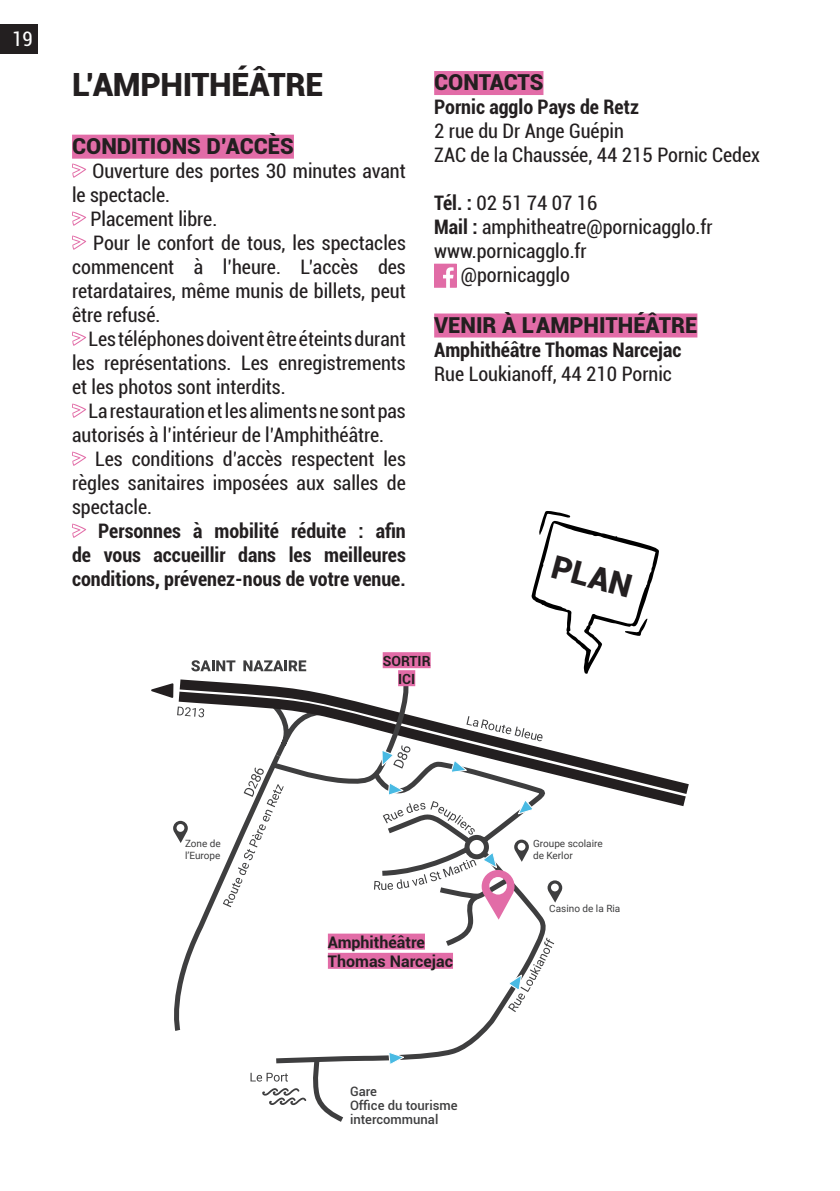
<style>
.page{position:relative;width:840px;height:1191px;background:#fff}
.page>*{position:absolute;margin:0;border:0;box-sizing:border-box;transform-origin:0 0}
.t1{font:900 32px "Roboto";letter-spacing:-.01em;color:#231f20}
.t2{font:900 22px "Roboto";color:#231f20}
.t3{font:condensed 20px/24px "Roboto";color:#231f20;text-align:justify}
.t4{font:700 condensed 20px/24px "Roboto";color:#231f20;text-align:justify}
.t5{font:condensed 20px "Roboto";color:#fff}
.t6{font:700 16px "Roboto";color:#231f20}
.t7{font:700 14px "Roboto";color:#231f20}
.t8{font:500 13px "Roboto";color:#3e3e3f}
.t9{font:10px "Roboto";color:#3e3e3f}
.s1{font-weight:700}
</style>
<div class="page">
<div style="left:0;top:24px;width:38px;height:30px;background:#231f20"></div>
<div style="left:72px;top:135px;width:222px;height:24px;background:#e26ca7"></div>
<svg style="left:72px;top:163px;width:14px;height:15px"></svg>
<svg style="left:72px;top:211px;width:14px;height:15px"></svg>
<svg style="left:72px;top:235px;width:14px;height:15px"></svg>
<svg style="left:72px;top:331px;width:14px;height:15px"></svg>
<svg style="left:72px;top:403px;width:14px;height:15px"></svg>
<svg style="left:72px;top:451px;width:14px;height:15px"></svg>
<svg style="left:72px;top:523px;width:14px;height:15px"></svg>
<div style="left:434px;top:71px;width:109px;height:24px;background:#e26ca7"></div>
<div style="left:434px;top:313px;width:263px;height:24px;background:#e26ca7"></div>
<svg style="left:434px;top:264px;width:22px;height:24px"></svg>
<svg style="left:634px;top:794px;width:51px;height:12px"></svg>
<svg style="left:180px;top:679px;width:508px;height:115px"></svg>
<svg style="left:191px;top:660px;width:44px;height:11px"></svg>
<svg style="left:243px;top:660px;width:63px;height:11px"></svg>
<svg style="left:266px;top:668px;width:286px;height:126px"></svg>
<svg style="left:449px;top:758px;width:19px;height:15px"></svg>
<svg style="left:466px;top:716px;width:76px;height:25px"></svg>
<svg style="left:380px;top:745px;width:30px;height:23px"></svg>
<svg style="left:276px;top:949px;width:225px;height:115px"></svg>
<svg style="left:250px;top:1072px;width:38px;height:9px"></svg>
<svg style="left:312px;top:1055px;width:36px;height:67px"></svg>
<svg style="left:262px;top:1088px;width:44px;height:17px"></svg>
<svg style="left:374px;top:781px;width:188px;height:231px"></svg>
<div style="left:328px;top:933px;width:97px;height:16px;background:#e26ca7"></div>
<div style="left:328px;top:952px;width:125px;height:16px;background:#e26ca7"></div>
<svg style="left:151px;top:683px;width:180px;height:352px"></svg>
<svg style="left:387px;top:1050px;width:19px;height:14px"></svg>
<div style="left:382px;top:652px;width:48px;height:16px;background:#e26ca7"></div>
<div style="left:398px;top:670px;width:17px;height:16px;background:#e26ca7"></div>
<svg style="left:531px;top:511px;width:128px;height:163px"></svg>
<p class="t5" style="left:12px;top:25px;width:22px">19</p>
<p class="t1" style="left:72px;top:62px;width:253px">L’AMPHITHÉÂTRE</p>
<p class="t2" style="left:72px;top:130px;width:223px">CONDITIONS D’ACCÈS</p>
<p class="t3" style="left:72px;top:158px;width:335px;text-indent:20px">Ouverture des portes 30 minutes avant le spectacle.</p>
<p class="t3" style="left:90px;top:206px;width:128px">Placement libre.</p>
<p class="t3" style="left:72px;top:230px;width:335px;text-indent:21px">Pour le confort de tous, les spectacles commencent à l’heure. L’accès des retardataires, même munis de billets, peut être refusé.</p>
<p class="t3" style="left:72px;top:326px;width:335px;text-indent:16px">Les téléphones doivent être éteints durant les représentations. Les enregistrements et les photos sont interdits.</p>
<p class="t3" style="left:72px;top:398px;width:335px;text-indent:16px">La restauration et les aliments ne sont pas autorisés à l’intérieur de l’Amphithéâtre.</p>
<p class="t3" style="left:72px;top:446px;width:335px;text-indent:23px">Les conditions d’accès respectent les règles sanitaires imposées aux salles de spectacle.</p>
<p class="t4" style="left:72px;top:518px;width:335px;text-indent:26px">Personnes à mobilité réduite : afin de vous accueillir dans les meilleures conditions, prévenez-nous de votre venue.</p>
<p class="t2" style="left:434px;top:67px;width:111px">CONTACTS</p>
<p class="t4" style="left:434px;top:94px;width:206px">Pornic agglo Pays de Retz</p>
<p class="t3" style="left:434px;top:118px;width:191px">2 rue du Dr Ange Guépin</p>
<p class="t3" style="left:434px;top:142px;width:327px">ZAC de la Chaussée, 44 215 Pornic Cedex</p>
<p class="t3" style="left:434px;top:190px;width:165px"><span class="s1">Tél. :</span> 02 51 74 07 16</p>
<p class="t3" style="left:434px;top:214px;width:280px"><span class="s1">Mail :</span> amphitheatre@pornicagglo.fr</p>
<p class="t3" style="left:434px;top:238px;width:154px">www.pornicagglo.fr</p>
<p class="t3" style="left:460px;top:262px;width:111px">@pornicagglo</p>
<p class="t2" style="left:434px;top:309px;width:264px">VENIR À L’AMPHITHÉÂTRE</p>
<p class="t4" style="left:434px;top:337px;width:248px">Amphithéâtre Thomas Narcejac</p>
<p class="t3" style="left:434px;top:361px;width:239px">Rue Loukianoff, 44 210 Pornic</p>
<p class="t1" style="left:558px;top:544px;width:83px;rotate:15deg">PLAN</p>
<p class="t7" style="left:382px;top:651px;width:49px">SORTIR</p>
<p class="t7" style="left:398px;top:669px;width:19px">ICI</p>
<p class="t9" style="left:185px;top:836px;width:37px">Zone de</p>
<p class="t9" style="left:185px;top:848px;width:37px">l’Europe</p>
<p class="t6" style="left:328px;top:930px;width:98px">Amphithéâtre</p>
<p class="t6" style="left:328px;top:949px;width:126px">Thomas Narcejac</p>
<p class="t8" style="left:350px;top:1082px;width:29px">Gare</p>
<p class="t8" style="left:350px;top:1096px;width:109px">Office du tourisme</p>
<p class="t8" style="left:350px;top:1110px;width:90px">intercommunal</p>
<p class="t9" style="left:532px;top:836px;width:71px">Groupe scolaire</p>
<p class="t9" style="left:532px;top:848px;width:41px">de Kerlor</p>
<p class="t9" style="left:549px;top:901px;width:73px">Casino de la Ria</p>
</div>
